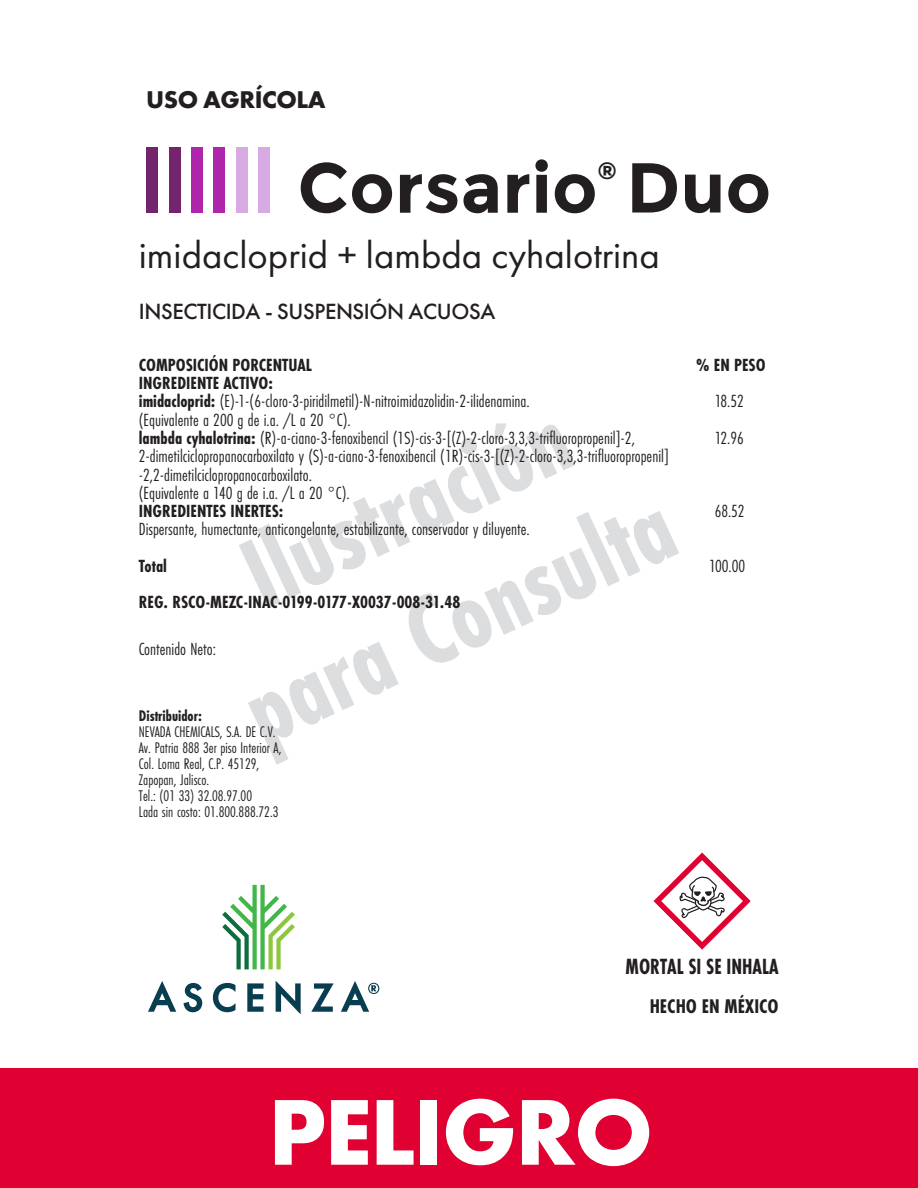
<style>
.page{position:relative;width:918px;height:1188px;background:#fff}
.page>*{position:absolute;margin:0;border:0;box-sizing:border-box;transform-origin:0 0}
.t1{font:700 96.9px "Futura PT";letter-spacing:-.02em;color:#fff}
.t2{font:700 70.5px "Montserrat";color:#231f20}
.t3{font:38.85px "Futura PT";color:#231f20}
.t4{font:700 25.2px "Futura PT";letter-spacing:-.02em;color:#231f20}
.t5{font:700 23.7px "Montserrat";color:#231f20}
.t6{font:500 22.8px "Futura PT";letter-spacing:-.02em;color:#231f20}
.t7{font:700 22.8px "Futura PT Cond";color:#231f20;scale:.91 1}
.t8{font:700 20.55px "Futura PT Cond";color:#231f20}
.t9{font:18.3px/18.3px "Futura PT Cond";color:#231f20}
.t10{font:700 18.3px "Futura PT Cond";color:#231f20}
.t11{font:16.05px/16px "Futura PT Cond";color:#231f20}
.t12{font:700 16.05px "Futura PT Cond";color:#231f20}
.s1{font-weight:700}
</style>
<div class="page">
<svg style="left:239px;top:423px;width:440px;height:341px"></svg>
<div style="left:0;top:1069px;width:918px;height:119px;background:#e00031"></div>
<svg style="left:184px;top:983px;width:18px;height:29px"></svg>
<svg style="left:213px;top:983px;width:23px;height:29px"></svg>
<svg style="left:247px;top:983px;width:17px;height:29px"></svg>
<svg style="left:276px;top:981px;width:25px;height:33px"></svg>
<svg style="left:311px;top:983px;width:23px;height:29px"></svg>
<svg style="left:148px;top:981px;width:28px;height:31px"></svg>
<svg style="left:222px;top:885px;width:73px;height:84px"></svg>
<svg style="left:341px;top:981px;width:38px;height:31px"></svg>
<svg style="left:654px;top:852px;width:97px;height:98px"></svg>
<div style="left:146px;top:147px;width:12px;height:66px;background:#74246c"></div>
<div style="left:169px;top:147px;width:11px;height:66px;background:#74246c"></div>
<div style="left:191px;top:147px;width:12px;height:66px;background:#ae24ab"></div>
<div style="left:213px;top:147px;width:12px;height:66px;background:#ae24ab"></div>
<div style="left:236px;top:147px;width:12px;height:66px;background:#d8aae3"></div>
<div style="left:258px;top:147px;width:12px;height:66px;background:#d8aae3"></div>
<h3 class="t4" style="left:146px;top:84px;width:181px">USO AGRÍCOLA</h3>
<h2 class="t2" style="left:298px;top:146px;width:475px">Corsario Duo</h2>
<p class="t5" style="left:598px;top:157px;width:21px">®</p>
<h3 class="t3" style="left:139px;top:232px;width:523px">imidacloprid + lambda cyhalotrina</h3>
<p class="t6" style="left:139px;top:297px;width:358px">INSECTICIDA - SUSPENSIÓN ACUOSA</p>
<p class="t10" style="left:139px;top:354px;width:174px">COMPOSICIÓN PORCENTUAL</p>
<p class="t10" style="left:696px;top:354px;width:71px">% EN PESO</p>
<p class="t9" style="left:139px;top:374px;width:392px"><span class="s1">INGREDIENTE ACTIVO:<br>imidacloprid:</span> (E)-1-(6-cloro-3-piridilmetil)-N-nitroimidazolidin-2-ilidenamina.</p>
<p class="t9" style="left:715px;top:392px;width:31px">18.52</p>
<p class="t9" style="left:139px;top:410px;width:498px">(Equivalente a 200 g de i.a. /L a 20 °C).<br><span class="s1">lambda cyhalotrina:</span> (R)-a-ciano-3-fenoxibencil (1S)-cis-3-[(Z)-2-cloro-3,3,3-trifluoropropenil]-2,</p>
<p class="t9" style="left:715px;top:429px;width:31px">12.96</p>
<p class="t9" style="left:139px;top:447px;width:532px">2-dimetilciclopropanocarboxilato y (S)-a-ciano-3-fenoxibencil (1R)-cis-3-[(Z)-2-cloro-3,3,3-trifluoropropenil] -2,2-dimetilciclopropanocarboxilato.<br>(Equivalente a 140 g de i.a. /L a 20 °C).</p>
<p class="t10" style="left:139px;top:500px;width:146px">INGREDIENTES INERTES:</p>
<p class="t9" style="left:715px;top:502px;width:31px">68.52</p>
<p class="t9" style="left:139px;top:520px;width:392px">Dispersante, humectante, anticongelante, estabilizante, conservador y diluyente.</p>
<p class="t10" style="left:139px;top:555px;width:30px">Total</p>
<p class="t9" style="left:709px;top:557px;width:37px">100.00</p>
<p class="t10" style="left:139px;top:592px;width:323px">REG. RSCO-MEZC-INAC-0199-0177-X0037-008-31.48</p>
<p class="t9" style="left:139px;top:639px;width:79px">Contenido Neto:</p>
<p class="t12" style="left:139px;top:706px;width:65px">Distribuidor:</p>
<p class="t11" style="left:139px;top:723px;width:144px">NEVADA CHEMICALS, S.A. DE C.V.<br>Av. Patria 888 3er piso Interior A,<br>Col. Loma Real, C.P. 45129,<br>Zapopan, Jalisco.<br>Tel.: (01 33) 32.08.97.00<br>Lada sin costo: 01.800.888.72.3</p>
<p class="t7" style="left:626px;top:953px;width:170px">MORTAL SI SE INHALA</p>
<p class="t8" style="left:650px;top:994px;width:130px">HECHO EN MÉXICO</p>
<h1 class="t1" style="left:268px;top:1070px;width:386px">PELIGRO</h1>
</div>
